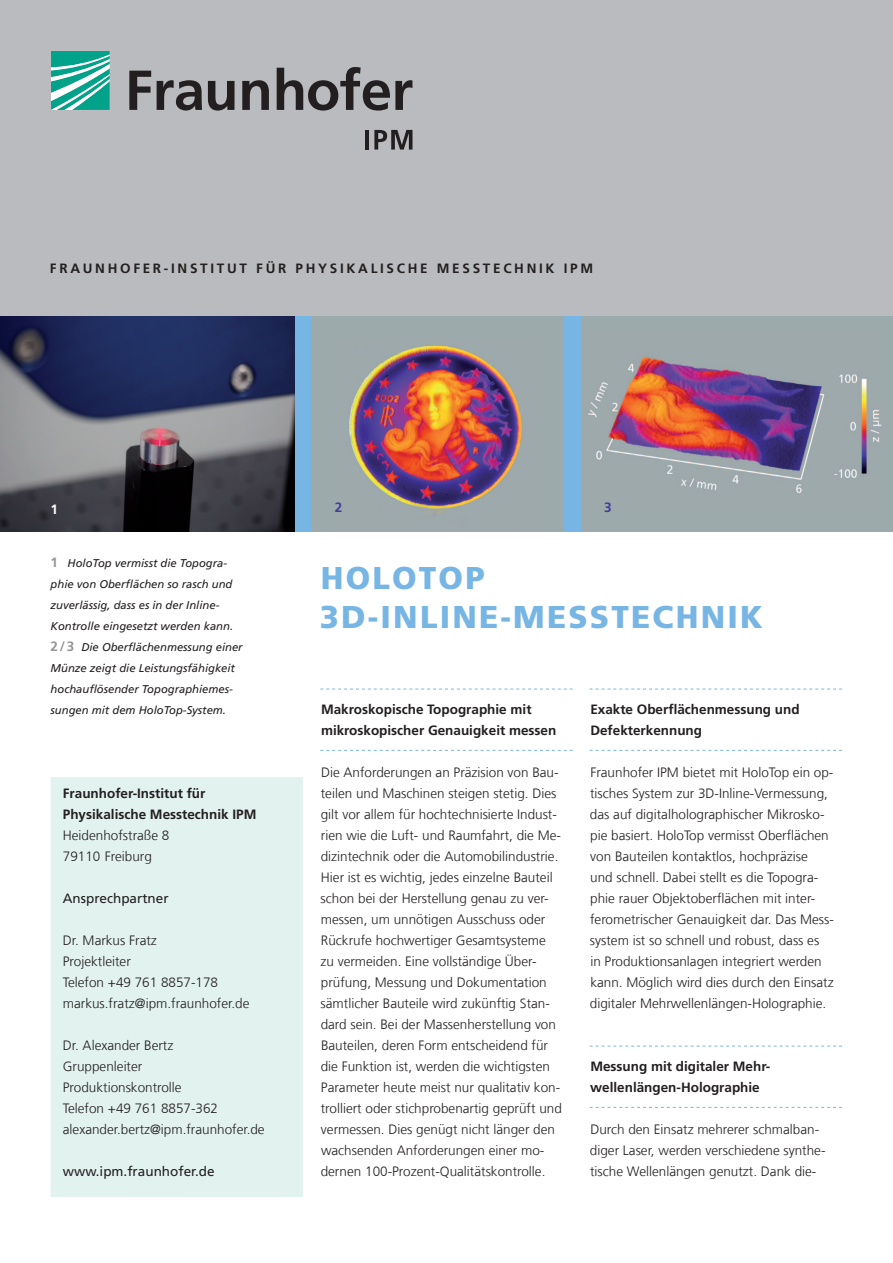
<style>
.page{position:relative;width:893px;height:1263px;background:#fff}
.page>*{position:absolute;margin:0;border:0;box-sizing:border-box;transform-origin:0 0}
.t1{font:900 31.5px/39px "Frutiger LT Com";letter-spacing:.07em;color:#77b6e4}
.t2{font:300 13.5px/21px "Frutiger LT Com";color:#231f20}
.t3{font:700 13.5px/21px "Frutiger LT Com";color:#231f20}
.t4{font:13.5px "Frutiger LT Com";color:#231f20}
.t5{font:700 13.5px "Frutiger LT Com";letter-spacing:.2em;color:#231f20}
.t6{font:700 13.5px "Frutiger LT Com";color:#3e3f99}
.t7{font:700 13.5px "Frutiger LT Com";color:#fff}
.t8{font:italic 11.25px/21px "Frutiger LT Com";color:#231f20}
.s1{font-weight:700;font-style:normal;font-size:13.5px;color:#939598}
</style>
<div class="page">
<svg style="left:320px;top:689px;width:253px;height:1px"></svg>
<svg style="left:320px;top:750px;width:253px;height:1px"></svg>
<svg style="left:590px;top:689px;width:252px;height:1px"></svg>
<svg style="left:590px;top:750px;width:252px;height:1px"></svg>
<svg style="left:590px;top:1046px;width:252px;height:1px"></svg>
<svg style="left:590px;top:1107px;width:252px;height:1px"></svg>
<div style="left:51px;top:777px;width:252px;height:420px;background:#e2f2ef"></div>
<div style="left:295px;top:315px;width:286px;height:216px;background:#77b6e4"></div>
<div style="left:312px;top:301px;width:252px;height:230px;background:#9daaac"></div>
<img style="left:349px;top:345px;width:173px;height:169px">
<div style="left:581px;top:301px;width:312px;height:230px;background:#9daaac"></div>
<img style="left:588px;top:357px;width:294px;height:136px">
<img style="left:0;top:315px;width:295px;height:216px">
<div style="left:0;top:0;width:893px;height:315px;background:#babbbe"></div>
<svg style="left:51px;top:51px;width:59px;height:59px;background:#4bbcab"></svg>
<svg style="left:129px;top:67px;width:283px;height:44px"></svg>
<hr style="left:365px;top:130px;width:4px;height:20px;background:#231f20">
<svg style="left:374px;top:130px;width:38px;height:20px"></svg>
<p class="t5" style="left:50px;top:260px;width:368px">FRAUNHOFER-INSTITUT FÜR ph ysi ka lis che</p>
<p class="t3" style="left:437px;top:258px;width:26px">Messte</p>
<p class="t3" style="left:503px;top:258px;width:21px">chni</p>
<p class="t3" style="left:546px;top:258px;width:49px">k IPM</p>
<p class="t3" style="left:452px;top:258px;width:11px">es</p>
<p class="t7" style="left:50px;top:502px;width:9px">1</p>
<p class="t6" style="left:335px;top:499px;width:9px">2</p>
<p class="t6" style="left:604px;top:499px;width:9px">3</p>
<p class="t8" style="left:51px;top:553px;width:194px"><span class="s1">1</span> HoloTop vermisst die Topogra&shy;phie von Oberflächen so rasch und zuverlässig, dass es in der Inline-Kontrolle eingesetzt werden kann.<br><span class="s1">2/3</span> Die Oberflächenmessung einer Münze zeigt die Leistungsfähigkeit hochauflösender Topographiemes&shy;sungen mit dem HoloTop-System.</p>
<p class="t3" style="left:63px;top:783px;width:195px">Fraunhofer-Institut für<br>Physikalische Messtechnik IPM</p>
<p class="t2" style="left:63px;top:825px;width:108px">Heidenhofstraße 8<br>79110 Freiburg</p>
<p class="t4" style="left:63px;top:890px;width:107px">Ansprechpartner</p>
<p class="t2" style="left:63px;top:930px;width:188px">Dr. Markus Fratz<br>Projektleiter<br>Telefon +49 761 8857-178 markus.fratz@ipm.fraunhofer.de</p>
<p class="t2" style="left:63px;top:1035px;width:203px">Dr. Alexander Bertz<br>Gruppenleiter<br>Produktionskontrolle<br>Telefon +49 761 8857-362 alexander.bertz@ipm.fraunhofer.de</p>
<p class="t4" style="left:63px;top:1163px;width:153px">www.ipm.fraunhofer.de</p>
<h1 class="t1" style="left:320px;top:558px;width:445px">HOLOTOP<br>3D-INLINE-MESSTECHNIK</h1>
<p class="t3" style="left:321px;top:699px;width:237px">Makroskopische Topographie mit mikroskopischer Genauigkeit messen</p>
<p class="t2" style="left:320px;top:762px;width:243px">Die Anforderungen an Präzision von Bau&shy;teilen und Maschinen steigen stetig. Dies gilt vor allem für hochtechnisierte Indust&shy;rien wie die Luft- und Raumfahrt, die Me&shy;dizintechnik oder die Automobilindustrie.<br>Hier ist es wichtig, jedes einzelne Bauteil schon bei der Herstellung genau zu ver&shy;messen, um unnötigen Ausschuss oder Rückrufe hochwertiger Gesamtsysteme zu vermeiden. Eine vollständige Über&shy;prüfung, Messung und Dokumentation sämtlicher Bauteile wird zukünftig Stan&shy;dard sein. Bei der Massenherstellung von Bauteilen, deren Form entscheidend für die Funktion ist, werden die wichtigsten Parameter heute meist nur qualitativ kon&shy;trolliert oder stichprobenartig geprüft und vermessen. Dies genügt nicht länger den wachsenden Anforderungen einer mo&shy;dernen 100-Prozent-Qualitätskontrolle.</p>
<p class="t3" style="left:590px;top:699px;width:211px">Exakte Oberflächenmessung und<br>Defekterkennung</p>
<p class="t2" style="left:590px;top:762px;width:245px">Fraunhofer IPM bietet mit HoloTop ein op&shy;tisches System zur 3D-Inline-Vermessung, das auf digitalholographischer Mikrosko&shy;pie basiert. HoloTop vermisst Oberflächen von Bauteilen kontaktlos, hochpräzise<br>und schnell. Dabei stellt es die Topogra&shy;phie rauer Objektoberflächen mit inter&shy;ferometrischer Genauigkeit dar. Das Mess&shy;system ist so schnell und robust, dass es<br>in Produktionsanlagen integriert werden kann. Möglich wird dies durch den Einsatz digitaler Mehrwellenlängen-Holographie.</p>
<p class="t3" style="left:590px;top:1056px;width:182px">Messung mit digitaler Mehr&shy;wellenlängen-Holographie</p>
<p class="t2" style="left:590px;top:1119px;width:237px">Durch den Einsatz mehrerer schmalban&shy;diger Laser, werden verschiedene synthe&shy;tische Wellenlängen genutzt. Dank die-</p>
</div>
